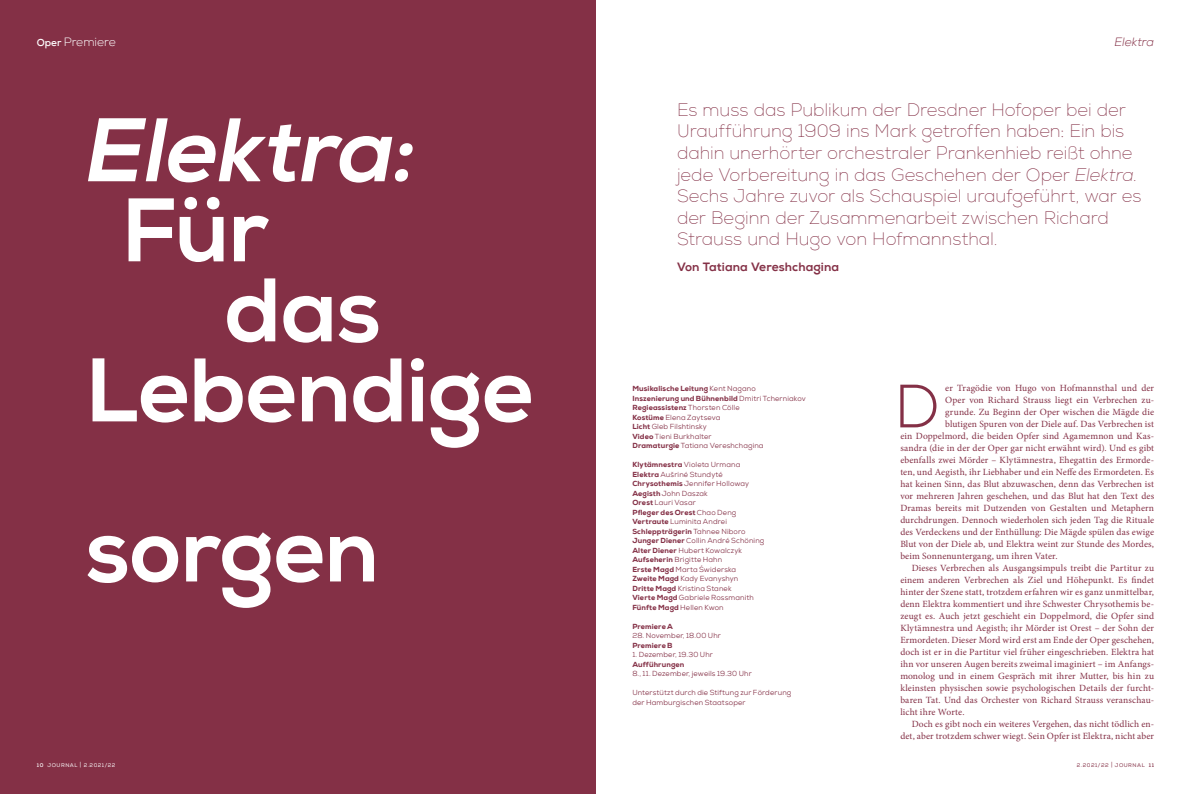
<style>
.page{position:relative;width:1191px;height:794px;background:#fff}
.page>*{position:absolute;margin:0;border:0;box-sizing:border-box;transform-origin:0 0}
.t1{font:90px "Nexa X Bold";letter-spacing:-.015em;color:#fff}
.t2{font:italic 90px "Nexa X Bold";letter-spacing:-.01em;color:#fff}
.t3{font:300 61px "Nexa";color:#843046}
.t4{font:100 18px/21.6px "Nexa";color:#843046}
.t5{font:12px "Nexa X Bold";letter-spacing:.005em;color:#843046}
.t6{font:300 12px "Nexa";color:#fff}
.t7{font:italic 300 12px "Nexa";color:#843046}
.t8{font:9.5px "Minion Pro";letter-spacing:.01em;color:#843046}
.t9{font:7.3px/9.5px "Nexa";letter-spacing:.015em;color:#843046}
.t10{font:800 7.3px "Nexa";letter-spacing:.015em;color:#843046}
.t11{font:5.3px "Nexa";letter-spacing:.1em;color:#843046}
.t12{font:5.3px "Nexa";letter-spacing:.1em;color:#fff}
.s1{font-weight:700;font-size:10px}
.s2{font-weight:700}
.s3{font-size:6.9px}
.s4{font-style:italic}
.s5{font-weight:800}
</style>
<div class="page">
<div style="left:0;top:0;width:595px;height:794px;background:#843046"></div>
<p class="t6" style="left:37px;top:34px;width:80px"><span class="s1">Oper</span> Premiere</p>
<p class="t7" style="left:1114px;top:34px;width:41px">Elektra</p>
<h1 class="t2" style="left:85px;top:95px;width:334px">Elektra:</h1>
<h1 class="t1" style="left:121px;top:175px;width:149px">Für</h1>
<h1 class="t1" style="left:224px;top:255px;width:159px">das</h1>
<h1 class="t1" style="left:85px;top:335px;width:450px">Lebendige</h1>
<h1 class="t1" style="left:85px;top:495px;width:296px">sorgen</h1>
<p class="t12" style="left:37px;top:761px;width:80px"><span class="s2">10</span> JOURNAL <span class="s3">|</span> 2.2021/22</p>
<p class="t4" style="left:677px;top:99px;width:466px">Es muss das Publikum der Dresdner Hofoper bei der Uraufführung 1909 ins Mark getroffen haben: Ein bis dahin unerhörter orchestraler Prankenhieb reißt ohne jede Vorbereitung in das Geschehen der Oper <span class="s4">Elektra.<br></span>Sechs Jahre zuvor als Schauspiel uraufgeführt, war es der Beginn der Zusammenarbeit zwischen Richard Strauss und Hugo von Hofmannsthal.</p>
<p class="t5" style="left:677px;top:260px;width:164px">Von Tatiana Vereshchagina</p>
<p class="t9" style="left:632px;top:384px;width:175px"><span class="s5">Musikalische Leitung</span> Kent Nagano<br><span class="s5">Inszenierung und Bühnenbild</span> Dmitri Tcherniakov<br><span class="s5">Regieassistenz</span> Thorsten Cölle<br><span class="s5">Kostüme</span> Elena Zaytseva<br><span class="s5">Licht</span> Gleb Filshtinsky<br><span class="s5">Video</span> Tieni Burkhalter<br><span class="s5">Dramaturgie</span> Tatiana Vereshchagina</p>
<p class="t9" style="left:632px;top:460px;width:133px"><span class="s5">Klytämnestra</span> Violeta Urmana<br><span class="s5">Elektra</span> Aušriné Stundyté<br><span class="s5">Chrysothemis</span> Jennifer Holloway<br><span class="s5">Aegisth</span> John Daszak<br><span class="s5">Orest</span> Lauri Vasar<br><span class="s5">Pfleger des Orest</span> Chao Deng<br><span class="s5">Vertraute</span> Luminita Andrei<br><span class="s5">Schleppträgerin</span> Tahnee Niboro<br><span class="s5">Junger Diener</span> Collin André Schöning<br><span class="s5">Alter Diener</span> Hubert Kowalczyk<br><span class="s5">Aufseherin</span> Brigitte Hahn<br><span class="s5">Erste Magd</span> Marta Świderska<br><span class="s5">Zweite Magd</span> Kady Evanyshyn<br><span class="s5">Dritte Magd</span> Kristina Stanek<br><span class="s5">Vierte Magd</span> Gabriele Rossmanith<br><span class="s5">Fünfte Magd</span> Hellen Kwon</p>
<p class="t10" style="left:632px;top:621px;width:42px">Premiere A</p>
<p class="t9" style="left:632px;top:631px;width:90px">28. November, 18.00 Uhr</p>
<p class="t10" style="left:632px;top:640px;width:42px">Premiere B</p>
<p class="t9" style="left:632px;top:650px;width:82px">1. Dezember, 19.30 Uhr</p>
<p class="t10" style="left:632px;top:659px;width:54px">Aufführungen</p>
<p class="t9" style="left:632px;top:669px;width:121px">8., 11. Dezember, jeweils 19.30 Uhr</p>
<p class="t9" style="left:632px;top:688px;width:160px">Unterstützt durch die Stiftung zur Förderung der Hamburgischen Staatsoper</p>
<h2 class="t3" style="left:894px;top:370px;width:47px">D</h2>
<p class="t8" style="left:945px;top:382px;width:210px">er Tragödie von Hugo von Hofmannsthal und der</p>
<p class="t8" style="left:945px;top:394px;width:210px">Oper von Richard Strauss liegt ein Verbrechen zu-</p>
<p class="t8" style="left:945px;top:406px;width:210px">grunde. Zu Beginn der Oper wischen die Mägde die</p>
<p class="t8" style="left:945px;top:418px;width:210px">blutigen Spuren von der Diele auf. Das Verbrechen ist</p>
<p class="t8" style="left:900px;top:430px;width:255px">ein Doppelmord, die beiden Opfer sind Agamemnon und Kas-</p>
<p class="t8" style="left:900px;top:442px;width:255px">sandra (die in der der Oper gar nicht erwähnt wird). Und es gibt</p>
<p class="t8" style="left:900px;top:454px;width:255px">ebenfalls zwei Mörder – Klytämnestra, Ehegattin des Ermorde-</p>
<p class="t8" style="left:900px;top:466px;width:255px">ten, und Aegisth, ihr Liebhaber und ein Neffe des Ermordeten. Es</p>
<p class="t8" style="left:900px;top:478px;width:255px">hat keinen Sinn, das Blut abzuwaschen, denn das Verbrechen ist</p>
<p class="t8" style="left:900px;top:490px;width:255px">vor mehreren Jahren geschehen, und das Blut hat den Text des</p>
<p class="t8" style="left:900px;top:502px;width:255px">Dramas bereits mit Dutzenden von Gestalten und Metaphern</p>
<p class="t8" style="left:900px;top:514px;width:255px">durchdrungen. Dennoch wiederholen sich jeden Tag die Rituale</p>
<p class="t8" style="left:900px;top:526px;width:255px">des Verdeckens und der Enthüllung: Die Mägde spülen das ewige</p>
<p class="t8" style="left:900px;top:538px;width:255px">Blut von der Diele ab, und Elektra weint zur Stunde des Mordes,</p>
<p class="t8" style="left:900px;top:550px;width:159px">beim Sonnenuntergang, um ihren Vater.</p>
<p class="t8" style="left:911px;top:562px;width:244px">Dieses Verbrechen als Ausgangsimpuls treibt die Partitur zu</p>
<p class="t8" style="left:900px;top:574px;width:255px">einem anderen Verbrechen als Ziel und Höhepunkt. Es findet</p>
<p class="t8" style="left:900px;top:586px;width:255px">hinter der Szene statt, trotzdem erfahren wir es ganz unmittelbar,</p>
<p class="t8" style="left:900px;top:598px;width:255px">denn Elektra kommentiert und ihre Schwester Chrysothemis be-</p>
<p class="t8" style="left:900px;top:610px;width:255px">zeugt es. Auch jetzt geschieht ein Doppelmord, die Opfer sind</p>
<p class="t8" style="left:900px;top:622px;width:255px">Klytämnestra und Aegisth; ihr Mörder ist Orest – der Sohn der</p>
<p class="t8" style="left:900px;top:634px;width:255px">Ermordeten. Dieser Mord wird erst am Ende der Oper geschehen,</p>
<p class="t8" style="left:900px;top:646px;width:255px">doch ist er in die Partitur viel früher eingeschrieben. Elektra hat</p>
<p class="t8" style="left:900px;top:658px;width:255px">ihn vor unseren Augen bereits zweimal imaginiert – im Anfangs-</p>
<p class="t8" style="left:900px;top:670px;width:255px">monolog und in einem Gespräch mit ihrer Mutter, bis hin zu</p>
<p class="t8" style="left:900px;top:682px;width:255px">kleinsten physischen sowie psychologischen Details der furcht-</p>
<p class="t8" style="left:900px;top:694px;width:255px">baren Tat. Und das Orchester von Richard Strauss veranschau-</p>
<p class="t8" style="left:900px;top:706px;width:66px">licht ihre Worte.</p>
<p class="t8" style="left:911px;top:718px;width:244px">Doch es gibt noch ein weiteres Vergehen, das nicht tödlich en-</p>
<p class="t8" style="left:900px;top:730px;width:255px">det, aber trotzdem schwer wiegt. Sein Opfer ist Elektra, nicht aber</p>
<p class="t11" style="left:1076px;top:761px;width:79px">2.2021/22 <span class="s3">|</span> JOURNAL <span class="s2">11</span></p>
</div>
